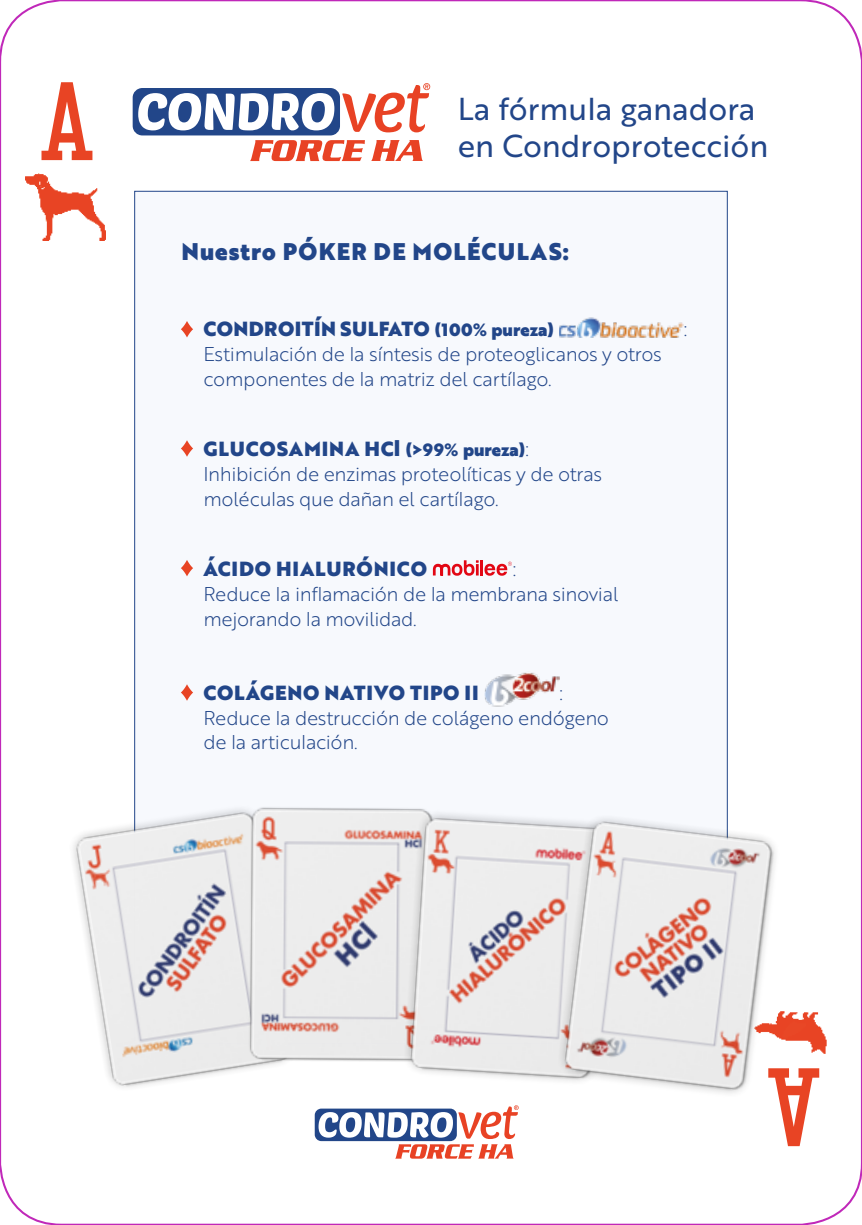
<style>
.page{position:relative;width:862px;height:1225px;background:#fff}
.page>*{position:absolute;margin:0;border:0;box-sizing:border-box;transform-origin:0 0}
.t1{font:92.92px "Card Characters";color:#e84424}
.t2{font:30.82px "Brother 1816 Regular";color:#224689}
.t3{font:23.4px "Brother 1816 Black";letter-spacing:.06em;color:#224689}
.t4{font:19.8px "Brother 1816 Black";letter-spacing:.04em;color:#224689}
.t5{font:19.8px "Brother 1816 Black";letter-spacing:.02em;color:#224689}
.t6{font:19.35px/24.8px "Brother 1816 Light";letter-spacing:-.02em;color:#224689}
.s1{font-size:17.32px}
.s2{font-size:22.05px}
.s3{font-family:"Brother 1816 Light";font-size:19.35px}
</style>
<div class="page">
<div style="left:134px;top:191px;width:593px;height:853px;background:#f7f9fd;border:1px solid #224689"></div>
<img style="left:26px;top:173px;width:79px;height:68px">
<svg style="left:181px;top:321px;width:12px;height:16px"></svg>
<svg style="left:181px;top:560px;width:12px;height:16px"></svg>
<svg style="left:181px;top:684px;width:12px;height:17px"></svg>
<svg style="left:181px;top:440px;width:12px;height:17px"></svg>
<img style="left:559px;top:317px;width:124px;height:21px">
<svg style="left:432px;top:560px;width:79px;height:16px"></svg>
<img style="left:484px;top:672px;width:75px;height:35px">
<img style="left:811px;top:1012px;width:16px;height:42px">
<img style="left:73px;top:785px;width:142px;height:302px">
<img style="left:215px;top:807px;width:158px;height:267px">
<img style="left:373px;top:808px;width:151px;height:301px">
<img style="left:524px;top:782px;width:287px;height:311px">
<svg style="left:250px;top:140px;width:115px;height:21px"></svg>
<svg style="left:371px;top:140px;width:51px;height:21px"></svg>
<div style="left:133px;top:88px;width:207px;height:47px;background:#224689;border-radius:10px"></div>
<svg style="left:138px;top:93px;width:196px;height:37px"></svg>
<svg style="left:342px;top:83px;width:88px;height:49px"></svg>
<div style="left:314px;top:1108px;width:142px;height:33px;background:#224689;border-radius:7px"></div>
<svg style="left:318px;top:1105px;width:200px;height:53px"></svg>
<h1 class="t1" style="left:37px;top:62px;width:62px">A</h1>
<h2 class="t2" style="left:457px;top:86px;width:299px">La fórmula ganadora</h2>
<h2 class="t2" style="left:457px;top:123px;width:312px">en Condroprotección</h2>
<p class="t3" style="left:181px;top:234px;width:389px">Nuestro PÓKER DE MOLÉCULAS:</p>
<p class="t5" style="left:203px;top:314px;width:352px">CONDROITÍN SULFATO <span class="s1">(100% pureza)</span></p>
<p class="t6" style="left:683px;top:316px;width:5px">:</p>
<p class="t6" style="left:203px;top:341px;width:459px">Estimulación de la síntesis de proteoglicanos y otros componentes de la matriz del cartílago.</p>
<p class="t4" style="left:203px;top:434px;width:327px">GLUCOSAMINA HC<span class="s2">I</span> <span class="s1">(&gt;99% pureza)</span><span class="s3">:</span></p>
<p class="t6" style="left:203px;top:461px;width:400px">Inhibición de enzimas proteolíticas y de otras moléculas que dañan el cartílago.</p>
<p class="t4" style="left:203px;top:554px;width:225px">ÁCIDO HIALURÓNICO</p>
<p class="t6" style="left:203px;top:556px;width:416px;text-indent:309px">:<br>Reduce la inflamación de la membrana sinovial mejorando la movilidad.</p>
<p class="t4" style="left:203px;top:677px;width:276px">COLÁGENO NATIVO TIPO II</p>
<p class="t6" style="left:203px;top:680px;width:407px;text-indent:355px">:<br>Reduce la destrucción de colágeno endógeno de la articulación.</p>
<h1 class="t1" style="left:823px;top:1166px;width:62px;rotate:-180deg">A</h1>
</div>
